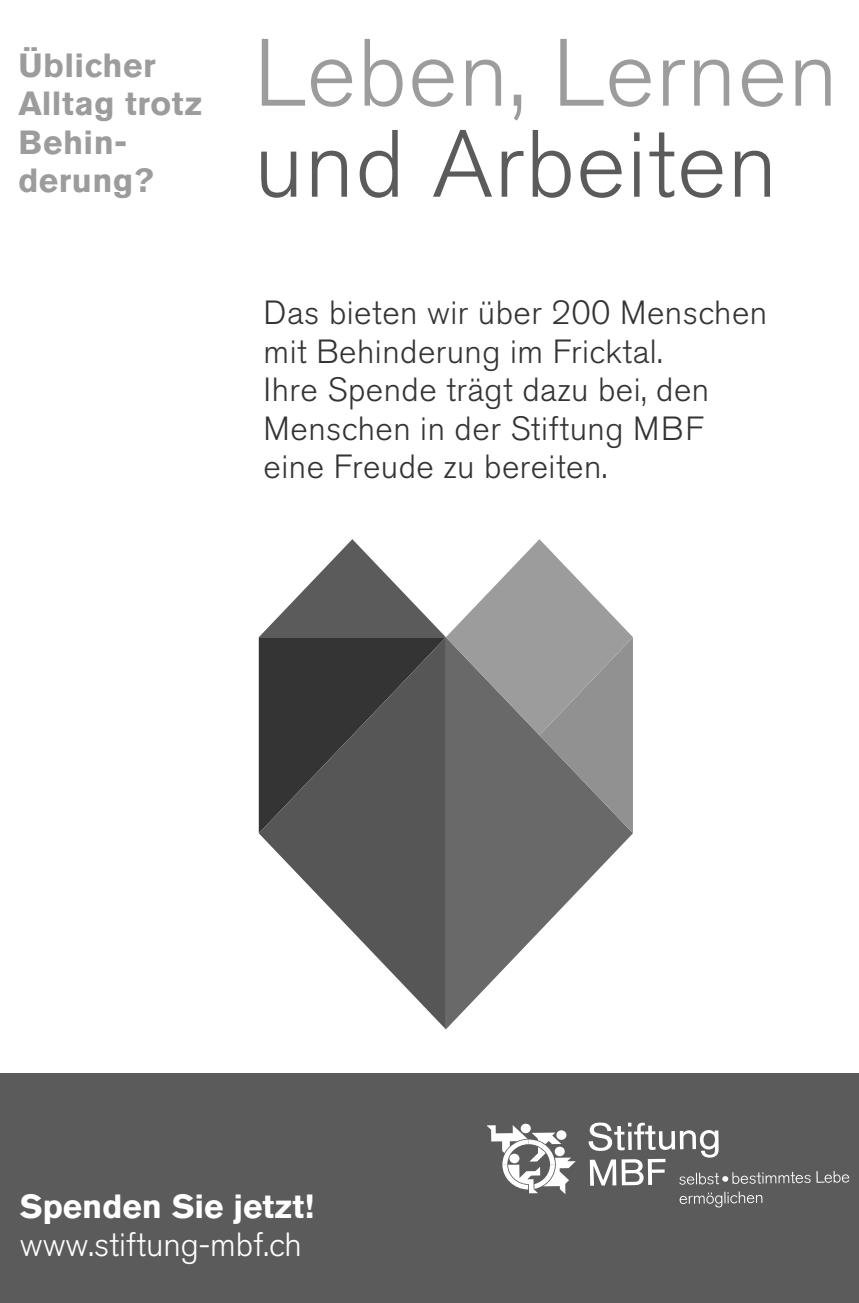
<style>
.page{position:relative;width:859px;height:1303px;background:#fff}
.page>*{position:absolute;margin:0;border:0;box-sizing:border-box;transform-origin:0 0}
.t1{font:300 94.5px/91px "Akzidenz Grotesk Pro";letter-spacing:.015em;color:#9c9c9c}
.t2{font:300 33.25px/38.5px "Akzidenz Grotesk Pro";letter-spacing:.015em;color:#343434}
.t3{font:300 33.25px/38.5px "Akzidenz Grotesk Pro";color:#fff}
.t4{font:700 33.25px/38.5px "Akzidenz Grotesk Pro";letter-spacing:.015em;color:#9c9c9c}
.s1{color:#5b5b5b}
.s2{font-weight:700}
</style>
<div class="page">
<div style="left:0;top:1073px;width:858px;height:229px;background:#5b5b5b"></div>
<svg style="left:486px;top:1124px;width:90px;height:70px"></svg>
<svg style="left:679px;top:1191px;width:83px;height:16px"></svg>
<svg style="left:816px;top:1171px;width:34px;height:11px"></svg>
<svg style="left:588px;top:1122px;width:222px;height:63px"></svg>
<svg style="left:445px;top:833px;width:187px;height:196px;fill:#696969"></svg>
<svg style="left:259px;top:539px;width:373px;height:294px"></svg>
<svg style="left:259px;top:637px;width:186px;height:392px;fill:#565656"></svg>
<p class="t4" style="left:18px;top:45px;width:185px">Üblicher<br>Alltag trotz<br>Behin&shy;derung?</p>
<p class="t1" style="left:254px;top:27px;width:585px">Leben, Lernen <span class="s1">und Arbeiten</span></p>
<p class="t2" style="left:263px;top:293px;width:505px">Das bieten wir über 200 Menschen mit Behinderung im Fricktal.<br>Ihre Spende trägt dazu bei, den<br>Menschen in der Stiftung MBF eine Freude zu bereiten.</p>
<p class="t3" style="left:20px;top:1186px;width:295px"><span class="s2">Spenden Sie jetzt! </span>www.stiftung-mbf.ch</p>
</div>
